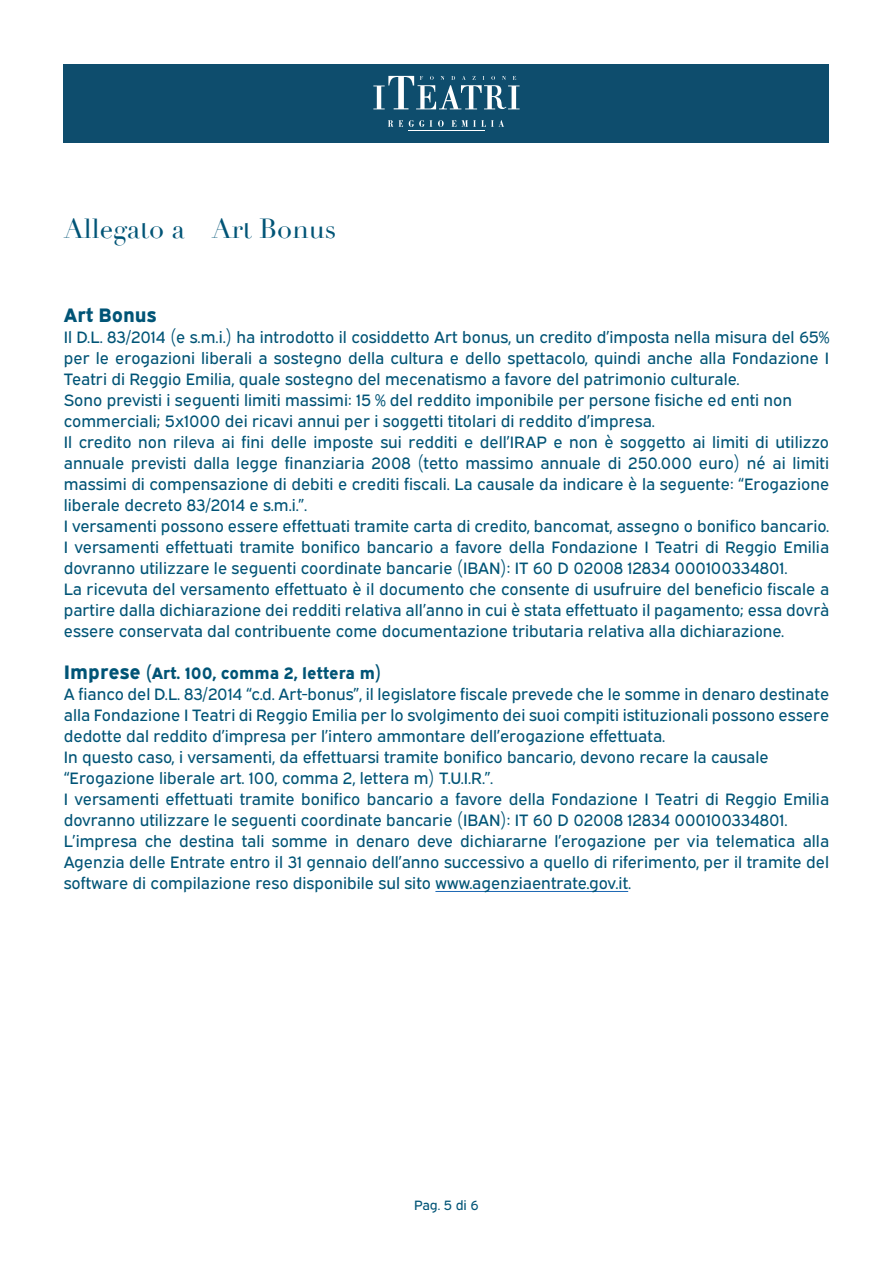
<style>
.page{position:relative;width:893px;height:1263px;background:#fff}
.page>*{position:absolute;margin:0;border:0;box-sizing:border-box;transform-origin:0 0}
.t1{font:27px "Didot";color:#005476}
.t2{font:19.5px "Expressway Xb";color:#005476}
.t3{font:16.5px/21px "Expressway Rg";color:#005476}
.t4{font:16.5px "Expressway Xb";color:#005476}
.t5{font:13.5px "Expressway Rg";color:#005476}
.s1{font-size:19.5px}
</style>
<div class="page">
<div style="left:64px;top:64px;width:765px;height:79px;background:#0e4d6d"></div>
<svg style="left:388px;top:120px;width:116px;height:7px"></svg>
<hr style="left:409px;top:130px;width:76px;height:1px;background:#fff">
<svg style="left:373px;top:76px;width:147px;height:33px"></svg>
<hr style="left:435px;top:891px;width:193px;height:1px;background:#1d68b4">
<h1 class="t1" style="left:64px;top:212px;width:274px">Allegato a – Art Bonus</h1>
<p class="t2" style="left:64px;top:300px;width:94px">Art Bonus</p>
<p class="t3" style="left:64px;top:325px;width:767px">Il D.L. 83/2014 (e s.m.i.) ha introdotto il cosiddetto Art bonus, un credito d’imposta nella misura del 65% per le erogazioni liberali a sostegno della cultura e dello spettacolo, quindi anche alla Fondazione I Teatri di Reggio Emilia, quale sostegno del mecenatismo a favore del patrimonio culturale.<br>Sono previsti i seguenti limiti massimi: 15 % del reddito imponibile per persone fisiche ed enti non commerciali; 5x1000 dei ricavi annui per i soggetti titolari di reddito d’impresa.<br>Il credito non rileva ai fini delle imposte sui redditi e dell’IRAP e non è soggetto ai limiti di utilizzo annuale previsti dalla legge finanziaria 2008 (tetto massimo annuale di 250.000 euro) né ai limiti massimi di compensazione di debiti e crediti fiscali. La causale da indicare è la seguente: “Erogazione liberale decreto 83/2014 e s.m.i.”.<br>I versamenti possono essere effettuati tramite carta di credito, bancomat, assegno o bonifico bancario.<br>I versamenti effettuati tramite bonifico bancario a favore della Fondazione I Teatri di Reggio Emilia dovranno utilizzare le seguenti coordinate bancarie (IBAN): IT 60 D 02008 12834 000100334801.<br>La ricevuta del versamento effettuato è il documento che consente di usufruire del beneficio fiscale a partire dalla dichiarazione dei redditi relativa all’anno in cui è stata effettuato il pagamento; essa dovrà essere conservata dal contribuente come documentazione tributaria relativa alla dichiarazione.</p>
<p class="t4" style="left:64px;top:660px;width:319px"><span class="s1">Imprese</span> (Art. 100, comma 2, lettera m)</p>
<p class="t3" style="left:64px;top:682px;width:767px">A fianco del D.L. 83/2014 “c.d. Art-bonus”, il legislatore fiscale prevede che le somme in denaro destinate alla Fondazione I Teatri di Reggio Emilia per lo svolgimento dei suoi compiti istituzionali possono essere dedotte dal reddito d’impresa per l’intero ammontare dell’erogazione effettuata.<br>In questo caso, i versamenti, da effettuarsi tramite bonifico bancario, devono recare la causale “Erogazione liberale art. 100, comma 2, lettera m) T.U.I.R.”.<br>I versamenti effettuati tramite bonifico bancario a favore della Fondazione I Teatri di Reggio Emilia dovranno utilizzare le seguenti coordinate bancarie (IBAN): IT 60 D 02008 12834 000100334801.<br>L’impresa che destina tali somme in denaro deve dichiararne l’erogazione per via telematica alla Agenzia delle Entrate entro il 31 gennaio dell’anno successivo a quello di riferimento, per il tramite del software di compilazione reso disponibile sul sito www.agenziaentrate.gov.it.</p>
<p class="t5" style="left:414px;top:1194px;width:66px">Pag. 5 di 6</p>
</div>
